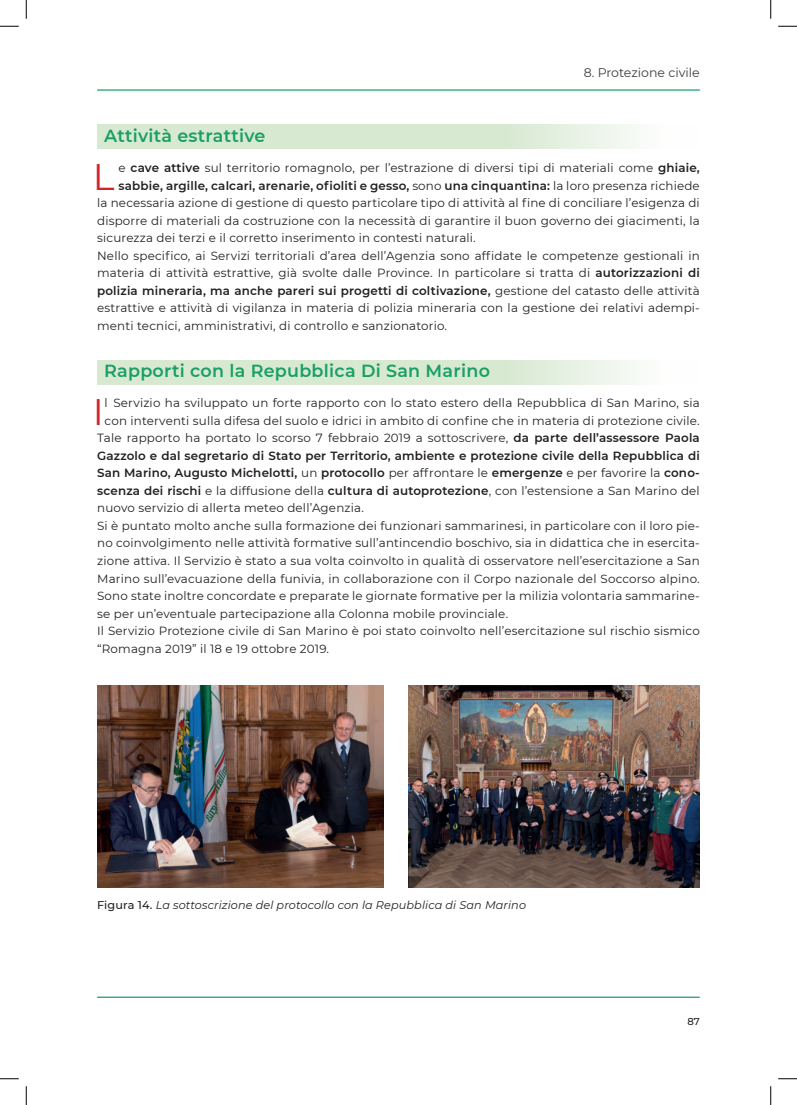
<style>
.page{position:relative;width:797px;height:1105px;background:#fff}
.page>*{position:absolute;margin:0;border:0;box-sizing:border-box;transform-origin:0 0}
.t1{font:36.88px "Montserrat";color:#d1232a}
.t2{font:600 17.5px "Montserrat";letter-spacing:.015em;color:#199f65}
.t3{font:12.5px "Montserrat";color:#3e3e3f}
.t4{font:11.88px "Montserrat";letter-spacing:.015em;color:#231f20}
.t5{font:600 11.88px "Montserrat";letter-spacing:.015em;color:#231f20}
.t6{font:italic 11.25px "Montserrat";letter-spacing:.01em;color:#231f20}
.t7{font:500 10px "Montserrat";color:#231f20}
.s1{font-weight:600}
.s2{font-weight:400}
.s3{font-weight:500;font-style:normal}
</style>
<div class="page">
<hr style="left:97px;top:997px;width:602px;height:1px;background:#199f65">
<hr style="left:97px;top:89px;width:602px;height:2px;background:#199f65">
<svg style="left:97px;top:360px;width:537px;height:25px;background:#dbead6"></svg>
<svg style="left:97px;top:124px;width:537px;height:24px;background:#dbead6"></svg>
<img style="left:408px;top:686px;width:291px;height:201px">
<img style="left:97px;top:685px;width:286px;height:202px">
<svg style="left:0;top:25px;width:19px;height:2px"></svg>
<svg style="left:778px;top:25px;width:19px;height:2px"></svg>
<svg style="left:0;top:1078px;width:19px;height:1px"></svg>
<svg style="left:778px;top:1078px;width:19px;height:1px"></svg>
<svg style="left:25px;top:0;width:2px;height:19px"></svg>
<svg style="left:25px;top:1086px;width:2px;height:19px"></svg>
<svg style="left:770px;top:0;width:1px;height:19px"></svg>
<svg style="left:770px;top:1086px;width:1px;height:19px"></svg>
<p class="t3" style="left:583px;top:64px;width:118px">8. Protezione civile</p>
<h2 class="t2" style="left:104px;top:127px;width:163px">Attività estrattive</h2>
<h1 class="t1" style="left:93px;top:159px;width:23px">L</h1>
<p class="t4" style="left:119px;top:162px;width:582px">e <span class="s1">cave attive</span> sul territorio romagnolo, per l’estrazione di diversi tipi di materiali come <span class="s1">ghiaie,</span></p>
<p class="t5" style="left:119px;top:177px;width:582px">sabbie, argille, calcari, arenarie, ofioliti e gesso, <span class="s2">sono</span> una cinquantina: <span class="s2">la loro presenza richiede</span></p>
<p class="t4" style="left:97px;top:195px;width:604px">la necessaria azione di gestione di questo particolare tipo di attività al fine di conciliare l’esigenza di</p>
<p class="t4" style="left:97px;top:215px;width:604px">disporre di materiali da costruzione con la necessità di garantire il buon governo dei giacimenti, la</p>
<p class="t4" style="left:97px;top:232px;width:380px">sicurezza dei terzi e il corretto inserimento in contesti naturali.</p>
<p class="t4" style="left:97px;top:248px;width:604px">Nello specifico, ai Servizi territoriali d’area dell’Agenzia sono affidate le competenze gestionali in</p>
<p class="t4" style="left:97px;top:267px;width:604px">materia di attività estrattive, già svolte dalle Province. In particolare si tratta di <span class="s1">autorizzazioni di</span></p>
<p class="t5" style="left:97px;top:284px;width:604px">polizia mineraria, ma anche pareri sui progetti di coltivazione, <span class="s2">gestione del catasto delle attività</span></p>
<p class="t4" style="left:97px;top:302px;width:604px">estrattive e attività di vigilanza in materia di polizia mineraria con la gestione dei relativi adempi-</p>
<p class="t4" style="left:97px;top:320px;width:351px">menti tecnici, amministrativi, di controllo e sanzionatorio.</p>
<h2 class="t2" style="left:104px;top:362px;width:387px">Rapporti con la Repubblica Di San Marino</h2>
<h1 class="t1" style="left:93px;top:394px;width:13px">I</h1>
<p class="t4" style="left:105px;top:397px;width:596px">l Servizio ha sviluppato un forte rapporto con lo stato estero della Repubblica di San Marino, sia</p>
<p class="t4" style="left:105px;top:413px;width:596px">con interventi sulla difesa del suolo e idrici in ambito di confine che in materia di protezione civile.</p>
<p class="t4" style="left:97px;top:432px;width:604px">Tale rapporto ha portato lo scorso 7 febbraio 2019 a sottoscrivere, <span class="s1">da parte dell’assessore Paola</span></p>
<p class="t5" style="left:97px;top:449px;width:604px">Gazzolo e dal segretario di Stato per Territorio, ambiente e protezione civile della Repubblica di</p>
<p class="t5" style="left:97px;top:467px;width:604px">San Marino, Augusto Michelotti, <span class="s2">un</span> protocollo <span class="s2">per affrontare le</span> emergenze <span class="s2">e per favorire la</span> cono-</p>
<p class="t4" style="left:97px;top:485px;width:604px"><span class="s1">scenza dei rischi</span> e la diffusione della <span class="s1">cultura di autoprotezione</span>, con l’estensione a San Marino del</p>
<p class="t4" style="left:97px;top:502px;width:268px">nuovo servizio di allerta meteo dell’Agenzia.</p>
<p class="t4" style="left:97px;top:520px;width:604px">Si è puntato molto anche sulla formazione dei funzionari sammarinesi, in particolare con il loro pie-</p>
<p class="t4" style="left:97px;top:537px;width:604px">no coinvolgimento nelle attività formative sull’antincendio boschivo, sia in didattica che in esercita-</p>
<p class="t4" style="left:97px;top:555px;width:604px">zione attiva. Il Servizio è stato a sua volta coinvolto in qualità di osservatore nell’esercitazione a San</p>
<p class="t4" style="left:97px;top:572px;width:604px">Marino sull’evacuazione della funivia, in collaborazione con il Corpo nazionale del Soccorso alpino.</p>
<p class="t4" style="left:97px;top:590px;width:604px">Sono state inoltre concordate e preparate le giornate formative per la milizia volontaria sammarine-</p>
<p class="t4" style="left:97px;top:607px;width:412px">se per un’eventuale partecipazione alla Colonna mobile provinciale.</p>
<p class="t4" style="left:97px;top:625px;width:604px">Il Servizio Protezione civile di San Marino è poi stato coinvolto nell’esercitazione sul rischio sismico</p>
<p class="t4" style="left:97px;top:640px;width:233px">“Romagna 2019” il 18 e 19 ottobre 2019.</p>
<p class="t6" style="left:97px;top:900px;width:430px"><span class="s3">Figura 14.</span> La sottoscrizione del protocollo con la Repubblica di San Marino</p>
<p class="t7" style="left:687px;top:1017px;width:14px">87</p>
</div>
